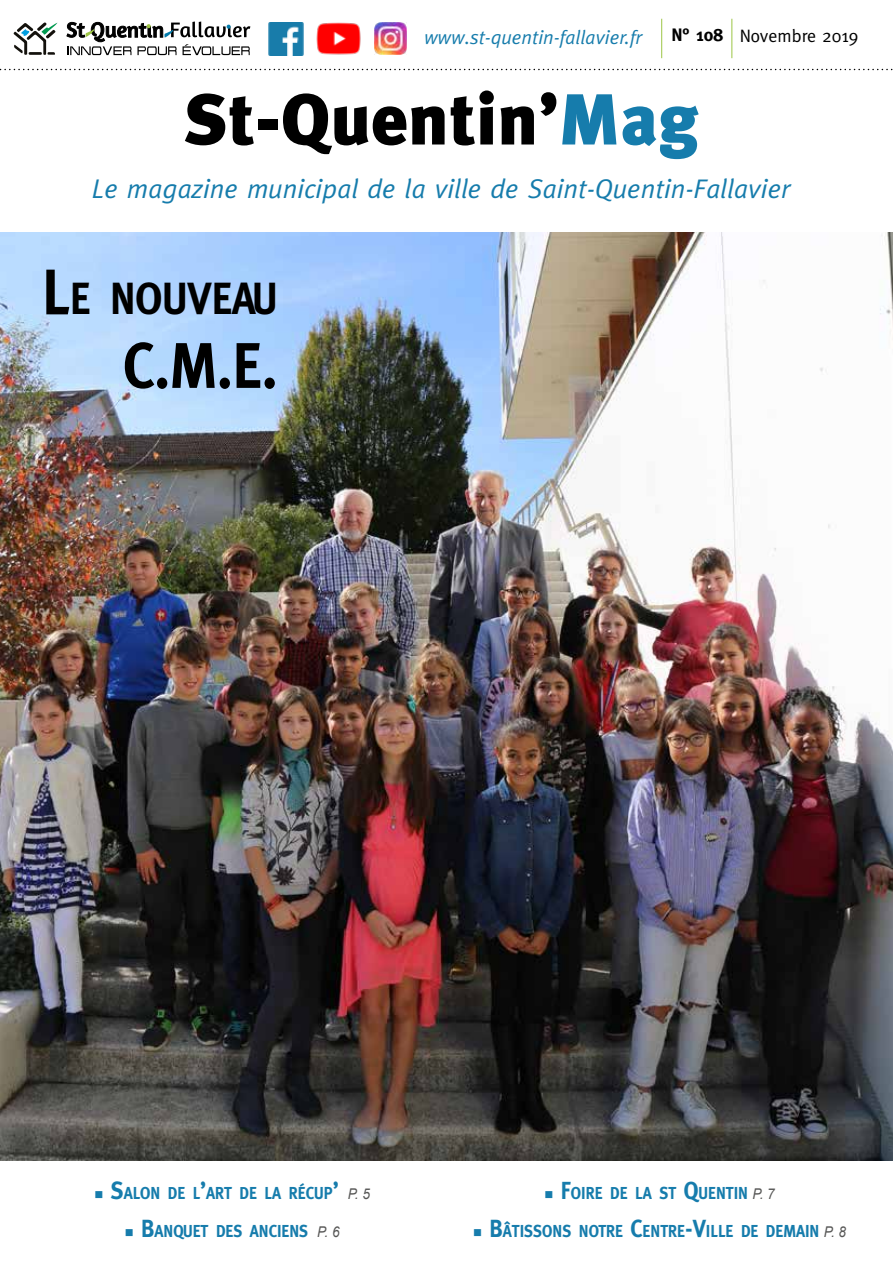
<style>
.page{position:relative;width:893px;height:1263px;background:#fff}
.page>*{position:absolute;margin:0;border:0;box-sizing:border-box;transform-origin:0 0}
.t1{font:900 72px "Meta Plus";color:#000}
.t2{font:700 64.35px "Meta";color:#000;scale:.91 1}
.t3{font:700 45px "Meta";color:#000;scale:.91 1}
.t4{font:italic 27px "Meta";color:#167cac}
.t5{font:italic 19.5px "Meta";color:#167cac}
.t6{font:18px "Meta";color:#000}
.t7{font:700 17.4px "Meta";color:#167cac;scale:.91 1}
.s1{font-weight:700}
.s2{color:#167cac}
.s3{font-size:64.35px}
.s4{font-size:24.75px}
.s5{font-family:"Arial";font-weight:400;font-style:italic;font-size:14.85px;color:#575756}
</style>
<div class="page">
<svg style="left:0;top:69px;width:893px;height:1px"></svg>
<hr style="left:661px;top:19px;width:1px;height:39px;background:#9cc545">
<svg style="left:66px;top:22px;width:184px;height:33px"></svg>
<svg style="left:13px;top:22px;width:44px;height:33px"></svg>
<hr style="left:731px;top:19px;width:1px;height:39px;background:#9cc545">
<img style="left:269px;top:23px;width:34px;height:33px">
<img style="left:316px;top:22px;width:45px;height:33px">
<img style="left:374px;top:23px;width:33px;height:32px">
<img style="left:0;top:232px;width:893px;height:928px">
<p class="t5" style="left:424px;top:26px;width:219px">www.st-quentin-fallavier.fr</p>
<p class="t6" style="left:671px;top:25px;width:188px"><span class="s1">N° 108</span> Novembre 2019</p>
<h1 class="t1" style="left:184px;top:77px;width:516px">St-Quentin’<span class="s2">Mag</span></h1>
<h3 class="t4" style="left:92px;top:173px;width:700px">Le magazine municipal de la ville de Saint-Quentin-Fallavier</h3>
<h3 class="t3" style="left:42px;top:273px;width:260px"><span class="s3">L</span>E NOUVEAU</h3>
<h2 class="t2" style="left:123px;top:328px;width:171px">C.M.E.</h2>
<p class="t7" style="left:94px;top:1183px;width:304px">■ <span class="s4">S</span>ALON DE L<span class="s4">’</span>ART DE LA RÉCUP<span class="s4">’</span> <span class="s5">P. 5</span></p>
<p class="t7" style="left:125px;top:1221px;width:237px">■ <span class="s4">B</span>ANQUET DES ANCIENS <span class="s5">P. 6</span></p>
<p class="t7" style="left:544px;top:1183px;width:255px">■ <span class="s4">F</span>OIRE DE LA ST <span class="s4">Q</span>UENTIN <span class="s5">P. 7</span></p>
<p class="t7" style="left:473px;top:1221px;width:411px">■ <span class="s4">B</span>ÂTISSONS NOTRE <span class="s4">C</span>ENTRE<span class="s4">-V</span>ILLE DE DEMAIN <span class="s5">P. 8</span></p>
</div>
